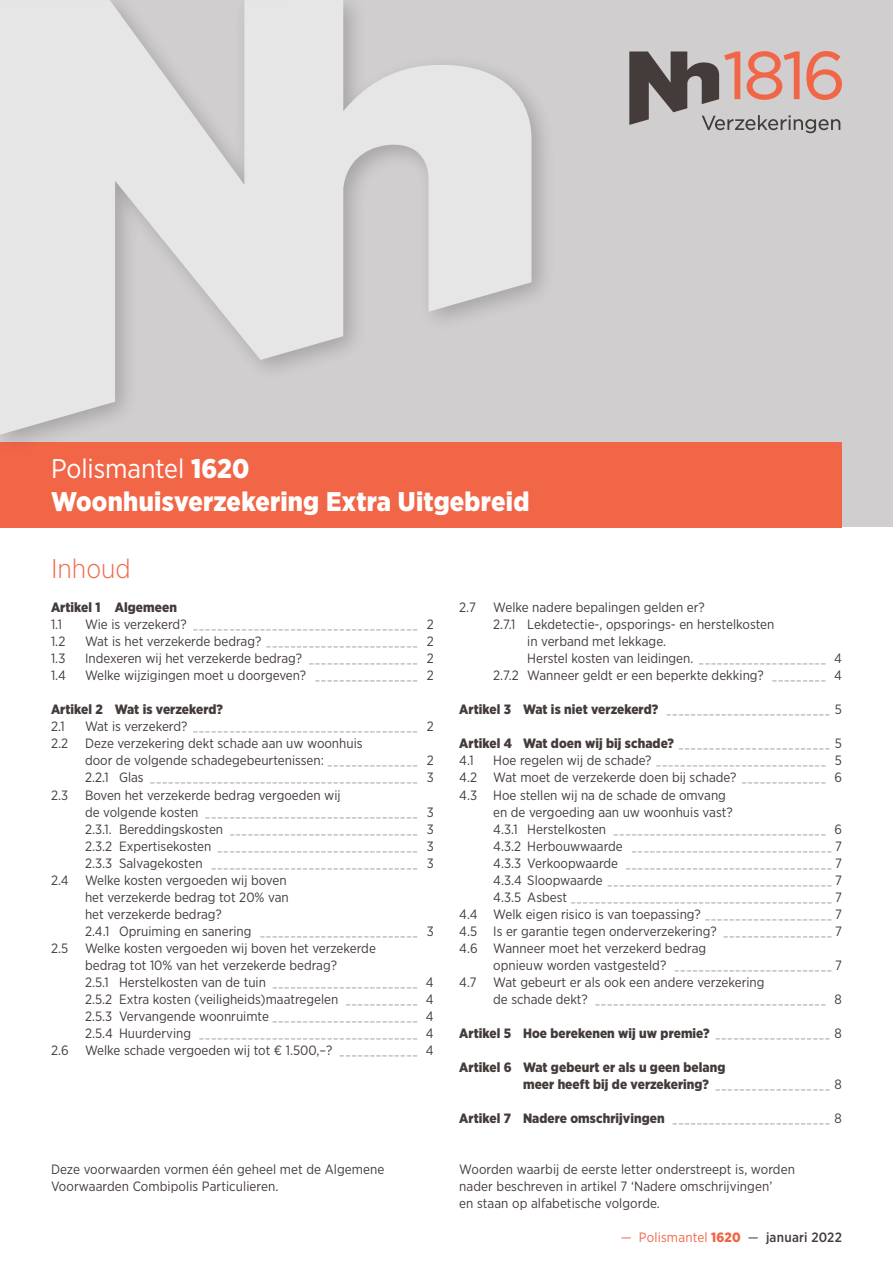
<style>
.page{position:relative;width:893px;height:1263px;background:#fff}
.page>*{position:absolute;margin:0;border:0;box-sizing:border-box;transform-origin:0 0}
.t1{font:900 27px/33px "Gotham Narrow";letter-spacing:.01em;color:#fff}
.t2{font:300 27px "Gotham Narrow";color:#f26648}
.t3{font:13.5px/17px "Gotham Narrow";color:#443c3a}
.t4{font:900 13.5px/17px "Gotham Narrow";letter-spacing:.005em;color:#443c3a}
.t5{font:13.5px "Gotham Narrow";letter-spacing:.015em;color:#f26648}
.t6{font:7.5px "Gotham Narrow";color:#443c3a}
.s1{font-weight:400}
.s2{font-size:13.5px}
.s3{font-size:7.5px}
.s4{font-weight:400;font-size:7.5px}
.s5{font-weight:900}
.s6{color:#443c3a}
.s7{font-weight:500;color:#443c3a}
</style>
<div class="page">
<div style="left:0;top:0;width:893px;height:527px;background:#d0cece"></div>
<div style="left:0;top:442px;width:842px;height:85px;background:#f26648"></div>
<div style="left:0;top:0;width:556px;height:458px;background:#231f20;opacity:.5"></div>
<svg style="left:0;top:0;width:531px;height:435px;fill:#e7e6e6"></svg>
<svg style="left:629px;top:51px;width:213px;height:82px"></svg>
<h1 class="t1" style="left:51px;top:451px;width:480px"><span class="s1">Polismantel</span> 1620<br>Woonhuisverzekering Extra Uitgebreid</h1>
<h1 class="t2" style="left:51px;top:552px;width:81px">Inhoud</h1>
<p class="t4" style="left:51px;top:599px;width:127px">Artikel 1 Algemeen</p>
<p class="t3" style="left:51px;top:616px;width:13px">1.1</p>
<p class="t6" style="left:85px;top:622px;width:350px"><span class="s2">Wie is verzekerd?</span> _ _ _ _ _ _ _ _ _ _ _ _ _ _ _ _ _ _ _ _ _ _ _ _ _ _ _ _ _ _ _ _ _ _ _ _ _ <span class="s2">2</span></p>
<p class="t3" style="left:51px;top:633px;width:16px">1.2</p>
<p class="t3" style="left:85px;top:633px;width:350px">Wat is het verzekerde bedrag? <span class="s3">_________________________</span> 2</p>
<p class="t3" style="left:51px;top:650px;width:16px">1.3</p>
<p class="t3" style="left:85px;top:650px;width:350px">Indexeren wij het verzekerde bedrag? <span class="s3">_ _ _ _ _ _ _ _ _ _ _ _ _ _ _ _ _ _</span> 2</p>
<p class="t3" style="left:51px;top:667px;width:16px">1.4</p>
<p class="t3" style="left:85px;top:667px;width:350px">Welke wijzigingen moet u doorgeven? <span class="s3">_ _ _ _ _ _ _ _ _ _ _ _ _ _ _ _ _</span> 2</p>
<p class="t4" style="left:51px;top:701px;width:173px">Artikel 2 Wat is verzekerd?</p>
<p class="t3" style="left:51px;top:718px;width:15px">2.1</p>
<p class="t6" style="left:85px;top:724px;width:350px"><span class="s2">Wat is verzekerd?</span> _ _ _ _ _ _ _ _ _ _ _ _ _ _ _ _ _ _ _ _ _ _ _ _ _ _ _ _ _ _ _ _ _ _ _ _ _ <span class="s2">2</span></p>
<p class="t3" style="left:51px;top:735px;width:19px">2.2</p>
<p class="t3" style="left:85px;top:735px;width:350px">Deze verzekering dekt schade aan uw woonhuis<br>door de volgende schadegebeurtenissen: <span class="s3">_ _ _ _ _ _ _ _ _ _ _ _ _ _ _</span> 2</p>
<p class="t6" style="left:85px;top:775px;width:350px"><span class="s2">2.2.1 Glas</span> _ _ _ _ _ _ _ _ _ _ _ _ _ _ _ _ _ _ _ _ _ _ _ _ _ _ _ _ _ _ _ _ _ _ _ _ _ _ _ _ _ _ _ _ <span class="s2">3</span></p>
<p class="t3" style="left:51px;top:786px;width:19px">2.3</p>
<p class="t3" style="left:85px;top:786px;width:257px">Boven het verzekerde bedrag vergoeden wij</p>
<p class="t6" style="left:85px;top:809px;width:350px"><span class="s2">de volgende kosten</span> _ _ _ _ _ _ _ _ _ _ _ _ _ _ _ _ _ _ _ _ _ _ _ _ _ _ _ _ _ _ _ _ _ _ _ <span class="s2">3</span></p>
<p class="t6" style="left:85px;top:826px;width:350px"><span class="s2">2.3.1. Bereddingskosten</span> _ _ _ _ _ _ _ _ _ _ _ _ _ _ _ _ _ _ _ _ _ _ _ _ _ _ _ _ _ _ _ <span class="s2">3</span></p>
<p class="t6" style="left:85px;top:843px;width:350px"><span class="s2">2.3.2 Expertisekosten</span> _ _ _ _ _ _ _ _ _ _ _ _ _ _ _ _ _ _ _ _ _ _ _ _ _ _ _ _ _ _ _ _ _ <span class="s2">3</span></p>
<p class="t6" style="left:85px;top:860px;width:350px"><span class="s2">2.3.3 Salvagekosten</span> _ _ _ _ _ _ _ _ _ _ _ _ _ _ _ _ _ _ _ _ _ _ _ _ _ _ _ _ _ _ _ _ _ _ <span class="s2">3</span></p>
<p class="t3" style="left:85px;top:871px;width:205px;text-indent:-34px">2.4 Welke kosten vergoeden wij boven het verzekerde bedrag tot 20% van het verzekerde bedrag?</p>
<p class="t6" style="left:85px;top:928px;width:350px"><span class="s2">2.4.1 Opruiming en sanering</span> _ _ _ _ _ _ _ _ _ _ _ _ _ _ _ _ _ _ _ _ _ _ _ _ _ _ <span class="s2">3</span></p>
<p class="t3" style="left:85px;top:939px;width:350px;text-indent:-34px">2.5 Welke kosten vergoeden wij boven het verzekerde<br>bedrag tot 10% van het verzekerde bedrag?<br>2.5.1 Herstelkosten van de tuin <span class="s3">_ _ _ _ _ _ _ _ _ _ _ _ _ _ _ _ _ _ _ _ _ _ _ _</span> 4<br>2.5.2 Extra kosten (veiligheids)maatregelen <span class="s3">_ _ _ _ _ _ _ _ _ _ _ _</span> 4<br>2.5.3 Vervangende woonruimte <span class="s3">_ _ _ _ _ _ _ _ _ _ _ _ _ _ _ _ _ _ _ _ _ _ _ _</span> 4</p>
<p class="t6" style="left:85px;top:1030px;width:350px"><span class="s2">2.5.4 Huurderving</span> _ _ _ _ _ _ _ _ _ _ _ _ _ _ _ _ _ _ _ _ _ _ _ _ _ _ _ _ _ _ _ _ _ _ _ _ <span class="s2">4</span></p>
<p class="t3" style="left:51px;top:1041px;width:384px">2.6 Welke schade vergoeden wij tot € 1.500,–? <span class="s3">_ _ _ _ _ _ _ _ _ _ _ _ _</span> 4</p>
<p class="t3" style="left:459px;top:599px;width:18px">2.7</p>
<p class="t3" style="left:493px;top:599px;width:213px">Welke nadere bepalingen gelden er?</p>
<p class="t3" style="left:493px;top:616px;width:283px">2.7.1 Lekdetectie-, opsporings- en herstelkosten</p>
<p class="t3" style="left:527px;top:633px;width:140px">in verband met lekkage.</p>
<p class="t3" style="left:527px;top:650px;width:316px">Herstel kosten van leidingen. <span class="s3">_ _ _ _ _ _ _ _ _ _ _ _ _ _ _ _ _ _ _ _ _</span> 4</p>
<p class="t3" style="left:493px;top:667px;width:350px">2.7.2 Wanneer geldt er een beperkte dekking? <span class="s3">_ _ _ _ _ _ _ _ _</span> 4</p>
<p class="t4" style="left:459px;top:701px;width:384px">Artikel 3 Wat is niet verzekerd? <span class="s4">_ _ _ _ _ _ _ _ _ _ _ _ _ _ _ _ _ _ _ _ _ _ _ _ _ _</span> <span class="s1">5</span></p>
<p class="t4" style="left:459px;top:735px;width:384px">Artikel 4 Wat doen wij bij schade? <span class="s4">_ _ _ _ _ _ _ _ _ _ _ _ _ _ _ _ _ _ _ _ _ _ _ _</span> <span class="s1">5<br>4.1</span></p>
<p class="t6" style="left:493px;top:758px;width:350px"><span class="s2">Hoe regelen wij de schade?</span> _ _ _ _ _ _ _ _ _ _ _ _ _ _ _ _ _ _ _ _ _ _ _ _ _ _ _ _ <span class="s2">5</span></p>
<p class="t3" style="left:459px;top:769px;width:384px">4.2 Wat moet de verzekerde doen bij schade? <span class="s3">_ _ _ _ _ _ _ _ _ _ _ _ _ _</span> 6</p>
<p class="t3" style="left:459px;top:786px;width:268px">4.3 Hoe stellen wij na de schade de omvang</p>
<p class="t3" style="left:493px;top:803px;width:241px">en de vergoeding aan uw woonhuis vast?</p>
<p class="t6" style="left:493px;top:826px;width:350px"><span class="s2">4.3.1 Herstelkosten</span> _ _ _ _ _ _ _ _ _ _ _ _ _ _ _ _ _ _ _ _ _ _ _ _ _ _ _ _ _ _ _ _ _ _ _ <span class="s2">6</span></p>
<p class="t6" style="left:493px;top:843px;width:350px"><span class="s2">4.3.2 Herbouwwaarde</span> _ _ _ _ _ _ _ _ _ _ _ _ _ _ _ _ _ _ _ _ _ _ _ _ _ _ _ _ _ _ _ _ <span class="s2">7</span></p>
<p class="t6" style="left:493px;top:860px;width:350px"><span class="s2">4.3.3 Verkoopwaarde</span> _ _ _ _ _ _ _ _ _ _ _ _ _ _ _ _ _ _ _ _ _ _ _ _ _ _ _ _ _ _ _ _ _ <span class="s2">7</span></p>
<p class="t6" style="left:493px;top:877px;width:350px"><span class="s2">4.3.4 Sloopwaarde</span> _ _ _ _ _ _ _ _ _ _ _ _ _ _ _ _ _ _ _ _ _ _ _ _ _ _ _ _ _ _ _ _ _ _ _ _ <span class="s2">7</span></p>
<p class="t6" style="left:493px;top:894px;width:350px"><span class="s2">4.3.5 Asbest</span> _ _ _ _ _ _ _ _ _ _ _ _ _ _ _ _ _ _ _ _ _ _ _ _ _ _ _ _ _ _ _ _ _ _ _ _ _ _ _ _ _ _ <span class="s2">7</span></p>
<p class="t3" style="left:459px;top:905px;width:384px;text-align:justify">4.4 Welk eigen risico is van toepassing? <span class="s3">_ _ _ _ _ _ _ _ _ _ _ _ _ _ _ _ _ _ _ _</span> 7<br>4.5 Is er garantie tegen onderverzekering? <span class="s3">_ _ _ _ _ _ _ _ _ _ _ _ _ _ _ _ _</span> 7<br>4.6 Wanneer moet het verzekerd bedrag</p>
<p class="t3" style="left:459px;top:956px;width:384px;text-indent:34px">opnieuw worden vastgesteld? <span class="s3">_ _ _ _ _ _ _ _ _ _ _ _ _ _ _ _ _ _ _ _ _ _ _ _ _</span> 7<br>4.7 Wat gebeurt er als ook een andere verzekering</p>
<p class="t6" style="left:493px;top:996px;width:350px"><span class="s2">de schade dekt?</span> _ _ _ _ _ _ _ _ _ _ _ _ _ _ _ _ _ _ _ _ _ _ _ _ _ _ _ _ _ _ _ _ _ _ _ _ _ _ <span class="s2">8</span></p>
<p class="t4" style="left:459px;top:1024px;width:384px">Artikel 5 Hoe berekenen wij uw premie? <span class="s4">_ _ _ _ _ _ _ _ _ _ _ _ _ _ _ _ _ _</span> <span class="s1">8</span></p>
<p class="t4" style="left:523px;top:1058px;width:320px;text-indent:-64px">Artikel 6 Wat gebeurt er als u geen belang<br>meer heeft bij de verzekering? <span class="s4">_ _ _ _ _ _ _ _ _ _ _ _ _ _ _ _ _ _</span> <span class="s1">8</span></p>
<p class="t4" style="left:459px;top:1109px;width:384px">Artikel 7 Nadere omschrijvingen <span class="s4">_ _ _ _ _ _ _ _ _ _ _ _ _ _ _ _ _ _ _ _ _ _ _ _ _</span> <span class="s1">8</span></p>
<p class="t3" style="left:51px;top:1160px;width:335px">Deze voorwaarden vormen één geheel met de Algemene<br>Voorwaarden Combipolis Particulieren.</p>
<p class="t3" style="left:459px;top:1160px;width:337px">Woorden waarbij de eerste letter onderstreept is, worden nader beschreven in artikel 7 ‘Nadere omschrijvingen’<br>en staan op alfabetische volgorde.</p>
<p class="t5" style="left:621px;top:1228px;width:223px">— Polismantel <span class="s5">1620</span> <span class="s6">—</span> <span class="s7">januari 2022</span></p>
</div>
